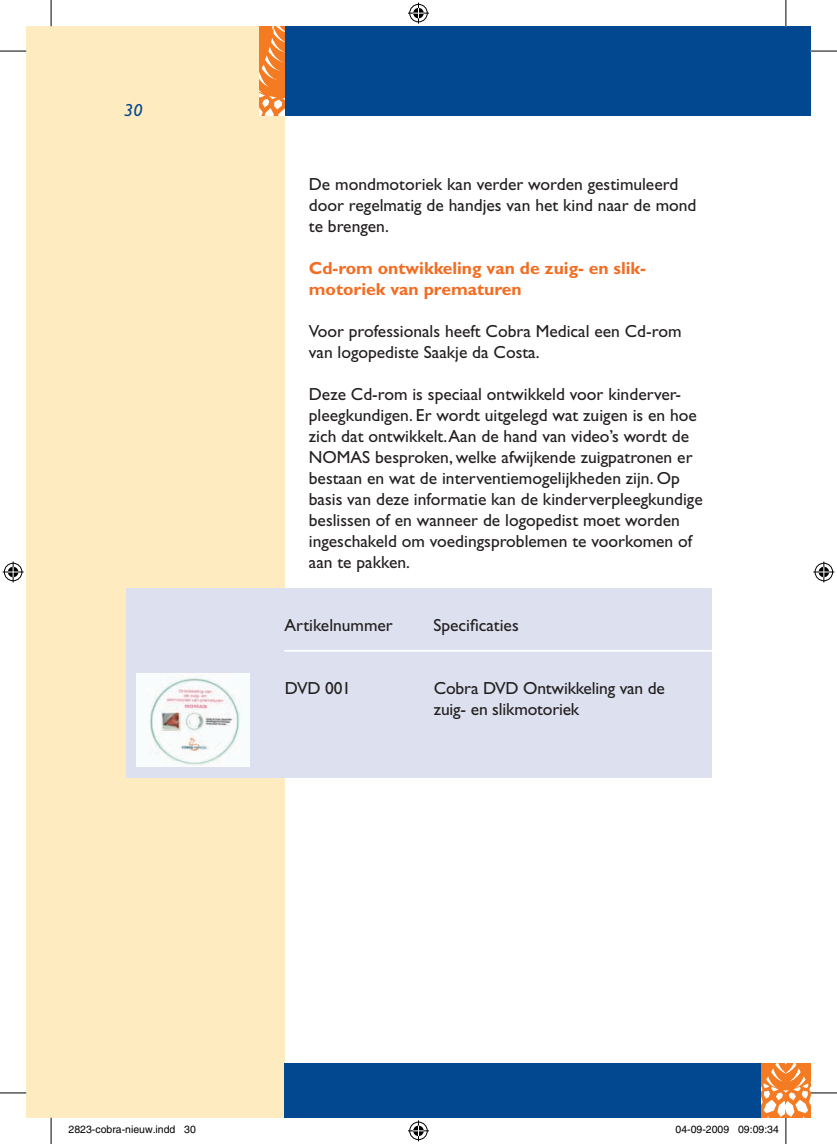
<style>
.page{position:relative;width:837px;height:1144px;background:#fff}
.page>*{position:absolute;margin:0;border:0;box-sizing:border-box;transform-origin:0 0}
.t1{font:17.5px/21px "Gill Sans";color:#231f20}
.t2{font:700 17.5px/21px "Gill Sans";color:#f36c21}
.t3{font:italic 17.5px "Gill Sans";color:#014890}
.t4{font:10.5px "Helvetica";color:#000}
</style>
<div class="page">
<div style="left:284px;top:26px;width:501px;height:90px;background:#014890"></div>
<div style="left:26px;top:26px;width:258px;height:1092px;background:#feebbf"></div>
<div style="left:284px;top:1063px;width:479px;height:55px;background:#014890"></div>
<svg style="left:260px;top:26px;width:24px;height:90px;background:#f59248"></svg>
<div style="left:785px;top:26px;width:25px;height:90px;background:#014890"></div>
<div style="left:125px;top:589px;width:586px;height:189px;background:#dde1ef"></div>
<img style="left:136px;top:673px;width:113px;height:93px">
<hr style="left:284px;top:650px;width:432px;height:2px;background:#fff">
<svg style="left:0;top:51px;width:26px;height:1px"></svg>
<svg style="left:810px;top:51px;width:26px;height:1px"></svg>
<svg style="left:0;top:1092px;width:26px;height:1px"></svg>
<svg style="left:51px;top:0;width:1px;height:26px"></svg>
<svg style="left:51px;top:1118px;width:1px;height:26px"></svg>
<svg style="left:785px;top:0;width:1px;height:26px"></svg>
<svg style="left:408px;top:3px;width:21px;height:21px"></svg>
<svg style="left:408px;top:1120px;width:21px;height:21px"></svg>
<svg style="left:3px;top:561px;width:21px;height:21px"></svg>
<svg style="left:813px;top:561px;width:21px;height:21px"></svg>
<div style="left:190px;top:1126px;width:6px;height:8px;border:1px solid #fff;border-radius:50%"></div>
<div style="left:675px;top:1126px;width:6px;height:8px;border:1px solid #fff;border-radius:50%"></div>
<svg style="left:676px;top:1126px;width:5px;height:8px"></svg>
<div style="left:737px;top:1126px;width:6px;height:8px;border:1px solid #fff;border-radius:50%"></div>
<svg style="left:738px;top:1063px;width:98px;height:81px"></svg>
<p class="t3" style="left:124px;top:100px;width:20px">30</p>
<p class="t1" style="left:309px;top:173px;width:389px">De mondmotoriek kan verder worden gestimuleerd door regelmatig de handjes van het kind naar de mond te brengen.</p>
<p class="t2" style="left:309px;top:257px;width:337px">Cd-rom ontwikkeling van de zuig- en slik&shy;motoriek van prematuren</p>
<p class="t1" style="left:309px;top:320px;width:374px">Voor professionals heeft Cobra Medical een Cd-rom van logopediste Saakje da Costa.</p>
<p class="t1" style="left:309px;top:383px;width:395px">Deze Cd-rom is speciaal ontwikkeld voor kinderver&shy;pleegkundigen. Er wordt uitgelegd wat zuigen is en hoe zich dat ontwikkelt. Aan de hand van video’s wordt de NOMAS besproken, welke afwijkende zuigpatronen er bestaan en wat de interventiemogelijkheden zijn. Op basis van deze informatie kan de kinderverpleegkundige beslissen of en wanneer de logopedist moet worden ingeschakeld om voedingsproblemen te voorkomen of aan te pakken.</p>
<p class="t1" style="left:284px;top:614px;width:110px">Artikelnummer</p>
<p class="t1" style="left:433px;top:614px;width:87px">Specificaties</p>
<p class="t1" style="left:285px;top:677px;width:68px">DVD 001</p>
<p class="t1" style="left:434px;top:677px;width:232px">Cobra DVD Ontwikkeling van de zuig- en slikmotoriek</p>
<p class="t4" style="left:69px;top:1124px;width:129px">2823-cobra-nieuw.indd 30</p>
<p class="t4" style="left:675px;top:1124px;width:105px">04-09-2009 09:09:34</p>
</div>
